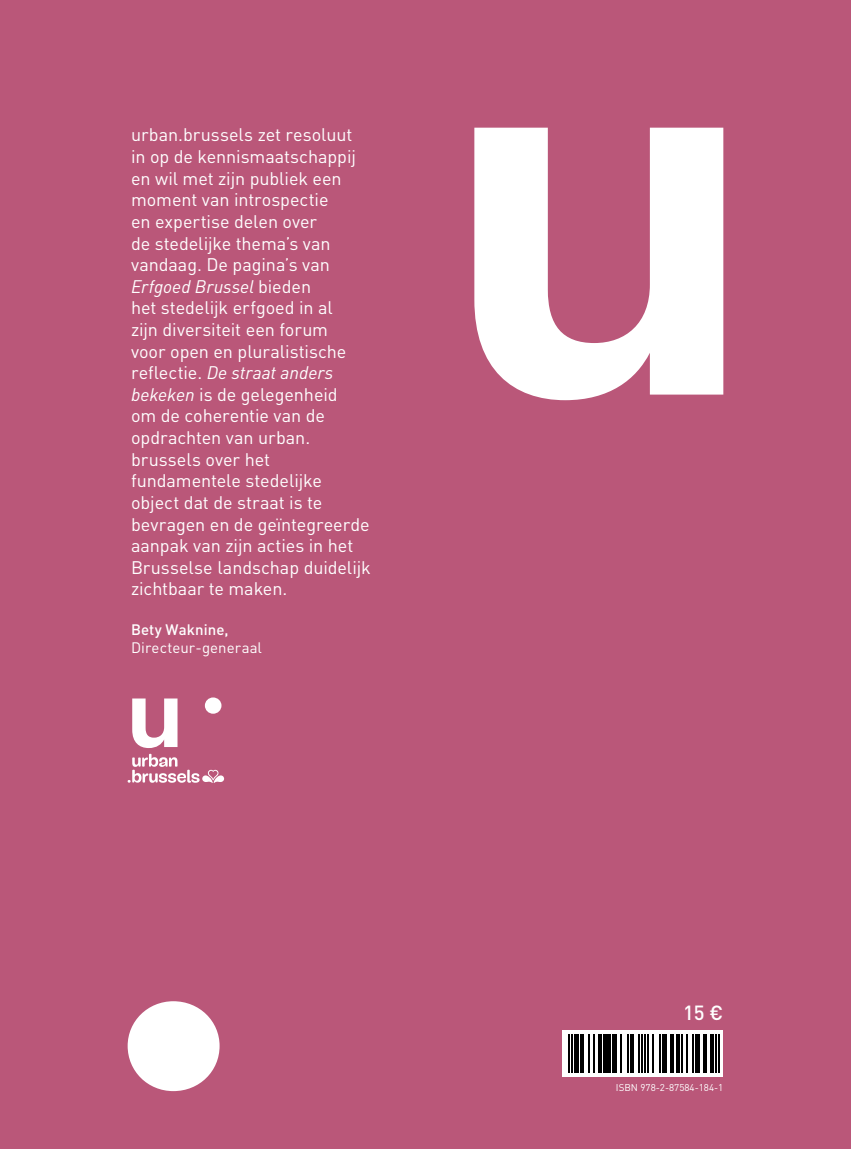
<style>
.page{position:relative;width:851px;height:1149px;background:#fff}
.page>*{position:absolute;margin:0;border:0;box-sizing:border-box;transform-origin:0 0}
.t1{font:500 20.25px "DINOT";color:#fff}
.t2{font:18px/21.6px "DINOT";letter-spacing:-.005em;color:#fff}
.t3{font:15px "DINOT";letter-spacing:.005em;color:#fff}
.t4{font:500 15px "DINOT";letter-spacing:.005em;color:#fff}
.t5{font:9.75px "DINOT";color:#fff}
.s1{font-style:italic}
</style>
<div class="page">
<div style="left:0;top:0;width:850px;height:1148px;background:#ba5779"></div>
<svg style="left:128px;top:753px;width:96px;height:29px"></svg>
<svg style="left:132px;top:698px;width:45px;height:49px"></svg>
<div style="left:205px;top:697px;width:16px;height:16px;background:#fff;border-radius:50%"></div>
<svg style="left:562px;top:1030px;width:161px;height:46px;background:#cecece"></svg>
<hr style="left:567px;top:1033px;width:2px;height:39px;background:#000">
<hr style="left:571px;top:1033px;width:1px;height:39px;background:#000">
<div style="left:574px;top:1033px;width:5px;height:39px;background:#000"></div>
<hr style="left:580px;top:1033px;width:3px;height:39px;background:#000">
<hr style="left:588px;top:1033px;width:2px;height:39px;background:#000">
<hr style="left:593px;top:1033px;width:2px;height:39px;background:#000">
<hr style="left:598px;top:1033px;width:3px;height:39px;background:#000">
<svg style="left:602px;top:1033px;width:4px;height:39px"></svg>
<hr style="left:607px;top:1033px;width:4px;height:39px;background:#000">
<div style="left:612px;top:1033px;width:5px;height:39px;background:#000"></div>
<hr style="left:620px;top:1033px;width:2px;height:39px;background:#000">
<hr style="left:627px;top:1033px;width:1px;height:39px;background:#000">
<hr style="left:630px;top:1033px;width:3px;height:39px;background:#000">
<hr style="left:638px;top:1033px;width:1px;height:39px;background:#000">
<hr style="left:641px;top:1033px;width:1px;height:39px;background:#000">
<hr style="left:644px;top:1033px;width:2px;height:39px;background:#000">
<hr style="left:647px;top:1033px;width:2px;height:39px;background:#000">
<hr style="left:652px;top:1033px;width:1px;height:39px;background:#000">
<hr style="left:658px;top:1033px;width:2px;height:39px;background:#000">
<hr style="left:662px;top:1033px;width:4px;height:39px;background:#000">
<hr style="left:670px;top:1033px;width:3px;height:39px;background:#000">
<hr style="left:676px;top:1033px;width:3px;height:39px;background:#000">
<hr style="left:681px;top:1033px;width:1px;height:39px;background:#000">
<hr style="left:686px;top:1033px;width:1px;height:39px;background:#000">
<hr style="left:692px;top:1033px;width:2px;height:39px;background:#000">
<div style="left:695px;top:1033px;width:5px;height:39px;background:#000"></div>
<hr style="left:703px;top:1033px;width:3px;height:39px;background:#000">
<svg style="left:709px;top:1033px;width:4px;height:39px"></svg>
<hr style="left:714px;top:1033px;width:2px;height:39px;background:#000">
<hr style="left:717px;top:1033px;width:2px;height:39px;background:#000">
<svg style="left:474px;top:128px;width:249px;height:272px;fill:#fff"></svg>
<div style="left:128px;top:1000px;width:91px;height:90px;background:#fff;border-radius:50%"></div>
<p class="t2" style="left:131px;top:124px;width:241px">urban.brussels zet resoluut in op de kennismaatschappij en wil met zijn publiek een moment van introspectie<br>en expertise delen over<br>de stedelijke thema’s van vandaag. De pagina’s van<br><span class="s1">Erfgoed Brussel</span> bieden<br>het stedelijk erfgoed in al<br>zijn diversiteit een forum<br>voor open en pluralistische reflectie. <span class="s1">De straat anders bekeken</span> is de gelegenheid<br>om de coherentie van de opdrachten van urban. brussels over het fundamentele stedelijke object dat de straat is te bevragen en de geïntegreerde aanpak van zijn acties in het<br>Brusselse landschap duidelijk zichtbaar te maken.</p>
<p class="t4" style="left:131px;top:620px;width:99px">Bety Waknine,</p>
<p class="t3" style="left:131px;top:638px;width:132px">Directeur-generaal</p>
<p class="t1" style="left:683px;top:999px;width:42px">15 €</p>
<p class="t5" style="left:615px;top:1081px;width:109px">ISBN 978-2-87584-184-1</p>
</div>
